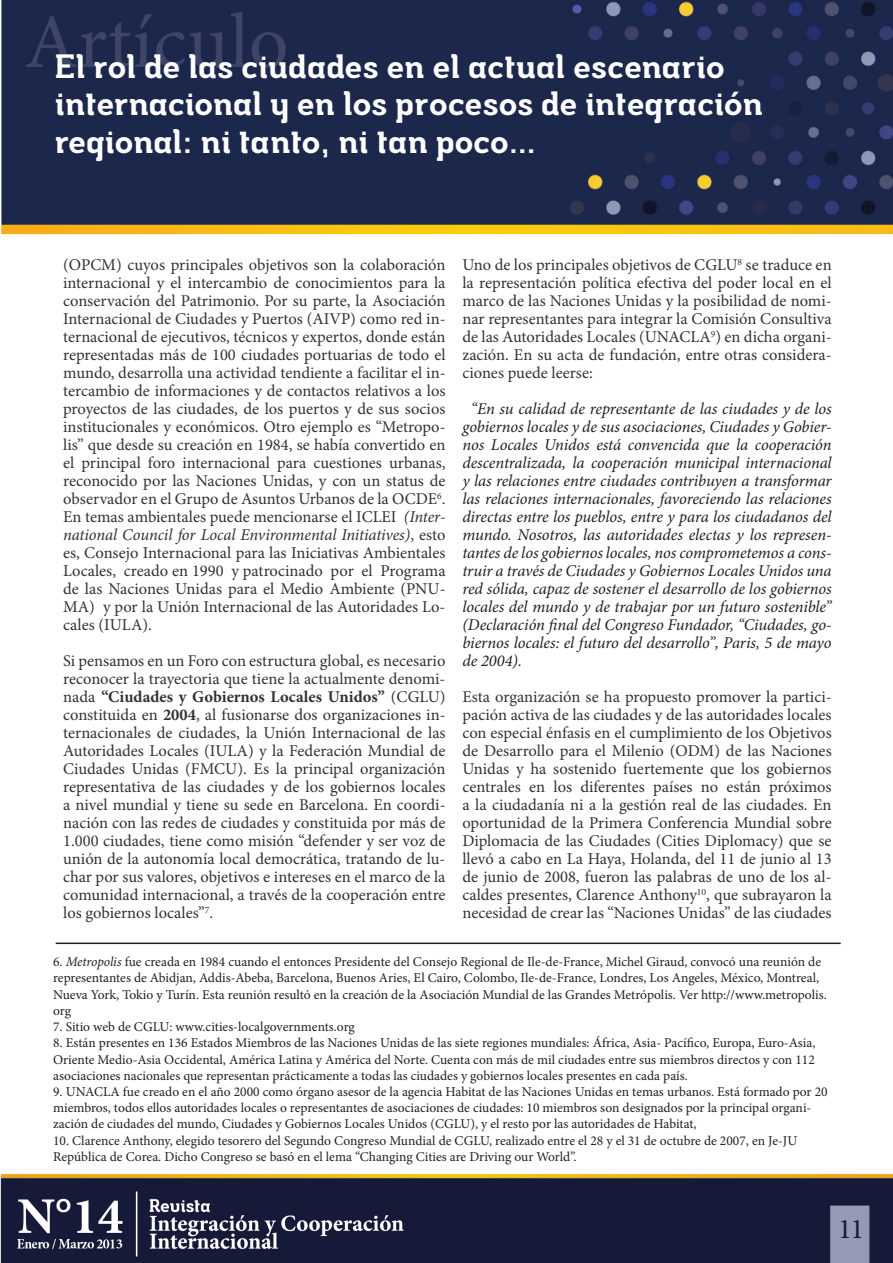
<style>
.page{position:relative;width:893px;height:1263px;background:#fff}
.page>*{position:absolute;margin:0;border:0;box-sizing:border-box;transform-origin:0 0}
.t1{font:700 31.5px/37.8px "Musket";color:#fff}
.t2{font:28.5px "Minion Pro";color:#151a38}
.t3{font:16.5px/18px "Minion Pro";color:#333233;text-align:justify}
.t4{font:italic 16.5px/18px "Minion Pro";letter-spacing:-.005em;color:#231f20;text-align:justify}
.t5{font:13.5px/16.2px "Minion Pro";color:#231f20}
.s1{font-style:italic}
.s2{font-weight:700}
</style>
<div class="page">
<img style="left:0;top:0;width:893px;height:1263px">
<hr style="left:56px;top:942px;width:785px;height:2px;background:#231f20">
<h1 class="t1" style="left:55px;top:49px;width:709px">El rol de las ciudades en el actual escenario internacional y en los procesos de integración regional: ni tanto, ni tan poco…</h1>
<p class="t3" style="left:63px;top:256px;width:384px">(OPCM) cuyos principales objetivos son la colaboración internacional y el intercambio de conocimientos para la conservación del Patrimonio. Por su parte, la Asociación Internacional de Ciudades y Puertos (AIVP) como red in&shy;ternacional de ejecutivos, técnicos y expertos, donde están representadas más de 100 ciudades portuarias de todo el mundo, desarrolla una actividad tendiente a facilitar el in&shy;tercambio de informaciones y de contactos relativos a los proyectos de las ciudades, de los puertos y de sus socios institucionales y económicos. Otro ejemplo es “Metropo&shy;lis” que desde su creación en 1984, se había convertido en el principal foro internacional para cuestiones urbanas, reconocido por las Naciones Unidas, y con un status de observador en el Grupo de Asuntos Urbanos de la OCDE<sup>6</sup>.<br>En temas ambientales puede mencionarse el ICLEI <span class="s1">(Inter&shy;national Council for Local Environmental Initiatives)</span>, esto es, Consejo Internacional para las Iniciativas Ambientales Locales, creado en 1990 y patrocinado por el Programa de las Naciones Unidas para el Medio Ambiente (PNU-MA) y por la Unión Internacional de las Autoridades Lo&shy;cales (IULA).</p>
<p class="t3" style="left:63px;top:652px;width:384px">Si pensamos en un Foro con estructura global, es necesario reconocer la trayectoria que tiene la actualmente denomi&shy;nada <span class="s2">“Ciudades y Gobiernos Locales Unidos”</span> (CGLU) constituida en <span class="s2">2004</span>, al fusionarse dos organizaciones in&shy;ternacionales de ciudades, la Unión Internacional de las Autoridades Locales (IULA) y la Federación Mundial de Ciudades Unidas (FMCU). Es la principal organización representativa de las ciudades y de los gobiernos locales a nivel mundial y tiene su sede en Barcelona. En coordi&shy;nación con las redes de ciudades y constituida por más de 1.000 ciudades, tiene como misión “defender y ser voz de unión de la autonomía local democrática, tratando de lu&shy;char por sus valores, objetivos e intereses en el marco de la comunidad internacional, a través de la cooperación entre los gobiernos locales”<sup>7</sup>.</p>
<p class="t3" style="left:462px;top:256px;width:371px">Uno de los principales objetivos de CGLU<sup>8</sup> se traduce en la representación política efectiva del poder local en el marco de las Naciones Unidas y la posibilidad de nomi&shy;nar representantes para integrar la Comisión Consultiva de las Autoridades Locales (UNACLA<sup>9</sup>) en dicha organi&shy;zación. En su acta de fundación, entre otras considera&shy;ciones puede leerse:</p>
<p class="t4" style="left:462px;top:400px;width:371px;text-indent:8px">“En su calidad de representante de las ciudades y de los gobiernos locales y de sus asociaciones, Ciudades y Gobier&shy;nos Locales Unidos está convencida que la cooperación descentralizada, la cooperación municipal internacional y las relaciones entre ciudades contribuyen a transformar las relaciones internacionales, favoreciendo las relaciones directas entre los pueblos, entre y para los ciudadanos del mundo. Nosotros, las autoridades electas y los represen&shy;tantes de los gobiernos locales, nos comprometemos a cons&shy;truir a través de Ciudades y Gobiernos Locales Unidos una red sólida, capaz de sostener el desarrollo de los gobiernos locales del mundo y de trabajar por un futuro sostenible” (Declaración final del Congreso Fundador, “Ciudades, go&shy;biernos locales: el futuro del desarrollo”, Paris, 5 de mayo de 2004).</p>
<p class="t3" style="left:462px;top:688px;width:371px">Esta organización se ha propuesto promover la partici&shy;pación activa de las ciudades y de las autoridades locales con especial énfasis en el cumplimiento de los Objetivos de Desarrollo para el Milenio (ODM) de las Naciones Unidas y ha sostenido fuertemente que los gobiernos centrales en los diferentes países no están próximos a la ciudadanía ni a la gestión real de las ciudades. En oportunidad de la Primera Conferencia Mundial sobre Diplomacia de las Ciudades (Cities Diplomacy) que se llevó a cabo en La Haya, Holanda, del 11 de junio al 13 de junio de 2008, fueron las palabras de uno de los al&shy;caldes presentes, Clarence Anthony<sup>10</sup>, que subrayaron la necesidad de crear las “Naciones Unidas” de las ciudades</p>
<p class="t5" style="left:53px;top:954px;width:775px">6. <span class="s1">Metropolis</span> fue creada en 1984 cuando el entonces Presidente del Consejo Regional de Ile-de-France, Michel Giraud, convocó una reunión de representantes de Abidjan, Addis-Abeba, Barcelona, Buenos Aries, El Cairo, Colombo, Ile-de-France, Londres, Los Angeles, México, Montreal, Nueva York, Tokio y Turín. Esta reunión resultó en la creación de la Asociación Mundial de las Grandes Metrópolis. Ver http://www.metropolis. org</p>
<p class="t5" style="left:53px;top:1019px;width:303px">7. Sitio web de CGLU: www.cities-localgovernments.org</p>
<p class="t5" style="left:53px;top:1035px;width:764px;text-align:justify">8. Están presentes en 136 Estados Miembros de las Naciones Unidas de las siete regiones mundiales: África, Asia- Pacífico, Europa, Euro-Asia, Oriente Medio-Asia Occidental, América Latina y América del Norte. Cuenta con más de mil ciudades entre sus miembros directos y con 112 asociaciones nacionales que representan prácticamente a todas las ciudades y gobiernos locales presentes en cada país.</p>
<p class="t5" style="left:53px;top:1083px;width:776px">9. UNACLA fue creado en el año 2000 como órgano asesor de la agencia Habitat de las Naciones Unidas en temas urbanos. Está formado por 20 miembros, todos ellos autoridades locales o representantes de asociaciones de ciudades: 10 miembros son designados por la principal organi&shy;zación de ciudades del mundo, Ciudades y Gobiernos Locales Unidos (CGLU), y el resto por las autoridades de Habitat,</p>
<p class="t5" style="left:53px;top:1132px;width:746px">10. Clarence Anthony, elegido tesorero del Segundo Congreso Mundial de CGLU, realizado entre el 28 y el 31 de octubre de 2007, en Je-JU<br>República de Corea. Dicho Congreso se basó en el lema “Changing Cities are Driving our World”.</p>
<h2 class="t2" style="left:838px;top:1210px;width:28px">11</h2>
</div>
